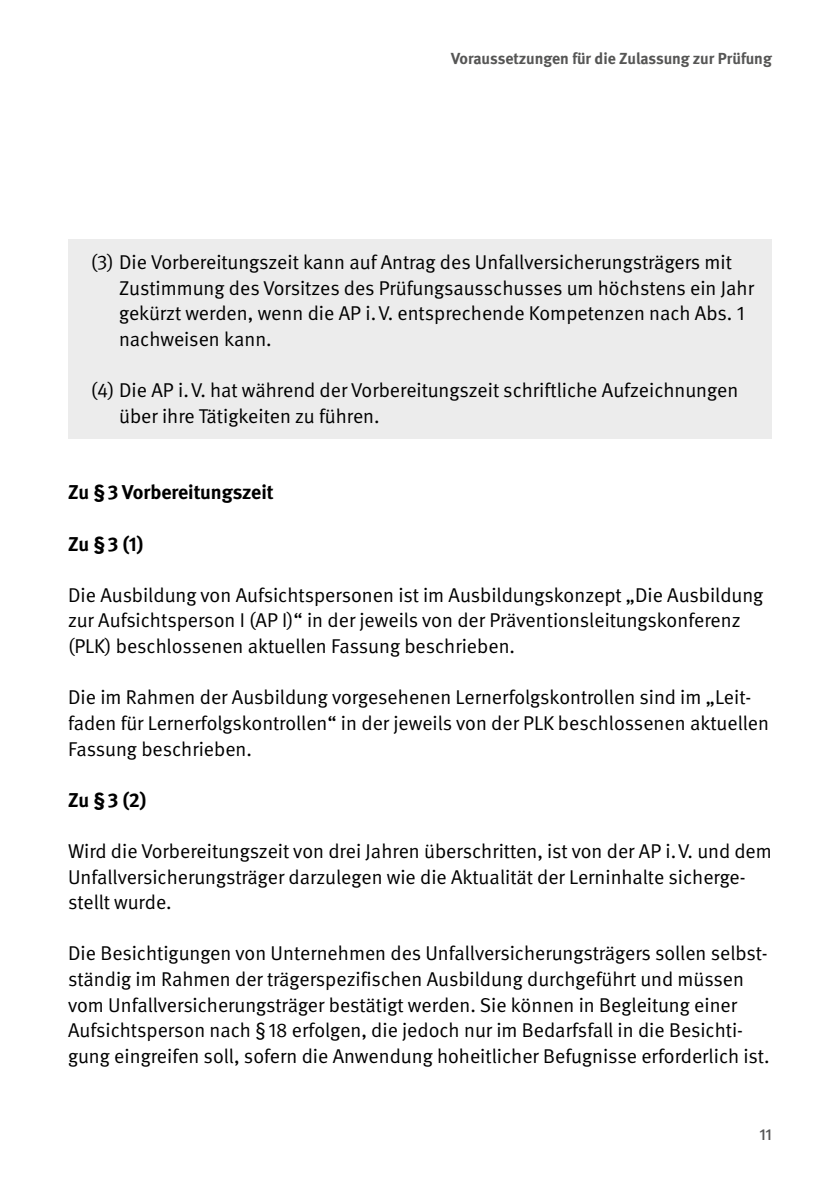
<style>
.page{position:relative;width:840px;height:1191px;background:#fff}
.page>*{position:absolute;margin:0;border:0;box-sizing:border-box;transform-origin:0 0}
.Fließtext_FT_Abstand_vor_und_nach{font:20px/25.6px "DGUV Meta";color:#000}
.Fließtext_FT_Abstand_vor_hinterlegt_OBEN{font:20px/25.6px "DGUV Meta";color:#000}
.Fließtext_FT_Abstand_vor{font:20px/25.6px "DGUV Meta";color:#000}
.Fließtext_FT_Abstand_vor_nach_hinterlegt{font:20px/25.6px "DGUV Meta";color:#000}
.Fließtext_FT_Abstand_vor_bold_2{font:700 20px "DGUV Meta";color:#000}
.Fließtext_FT_Abstand_vor_bold{font:700 20px "DGUV Meta";color:#000}
.t1{font:700 16px "DGUV Meta";letter-spacing:-.005em;color:#565655}
.t2{font:500 16px "DGUV Meta";color:#565655}
</style>
<div class="page">
<div style="left:68px;top:240px;width:703px;height:122px;background:#ececec"></div>
<div style="left:68px;top:349px;width:703px;height:90px;background:#ececec"></div>
<p class="t1" style="left:451px;top:49px;width:322px">Voraussetzungen für die Zulassung zur Prüfung</p>
<p class="Fließtext_FT_Abstand_vor_hinterlegt_OBEN" style="left:119px;top:250px;width:636px;text-indent:-28px">(3) Die Vorbereitungszeit kann auf Antrag des Unfallversicherungsträgers mit Zustimmung des Vorsitzes des Prüfungsausschusses um höchstens ein Jahr gekürzt werden, wenn die AP i.V. entsprechende Kompetenzen nach Abs. 1 nachweisen kann.</p>
<p class="Fließtext_FT_Abstand_vor_nach_hinterlegt" style="left:119px;top:378px;width:620px;text-indent:-28px">(4) Die AP i.V. hat während der Vorbereitungszeit schriftliche Aufzeichnungen über ihre Tätigkeiten zu führen.</p>
<p class="Fließtext_FT_Abstand_vor_bold_2" style="left:68px;top:480px;width:207px">Zu §3 Vorbereitungszeit</p>
<p class="Fließtext_FT_Abstand_vor_bold" style="left:68px;top:532px;width:77px">Zu §3 (1)</p>
<p class="Fließtext_FT_Abstand_vor" style="left:68px;top:582px;width:696px">Die Ausbildung von Aufsichtspersonen ist im Ausbildungskonzept „Die Ausbildung zur Aufsichtsperson I (AP I)“ in der jeweils von der Präventionsleitungskonferenz (PLK) beschlossenen aktuellen Fassung beschrieben.</p>
<p class="Fließtext_FT_Abstand_vor_und_nach" style="left:68px;top:685px;width:702px">Die im Rahmen der Ausbildung vorgesehenen Lernerfolgskontrollen sind im „Leit&shy;faden für Lernerfolgskontrollen“ in der jeweils von der PLK beschlossenen aktuellen<br>Fassung beschrieben.</p>
<p class="Fließtext_FT_Abstand_vor_bold" style="left:68px;top:788px;width:80px">Zu §3 (2)</p>
<p class="Fließtext_FT_Abstand_vor_und_nach" style="left:68px;top:838px;width:704px">Wird die Vorbereitungszeit von drei Jahren überschritten, ist von der AP i.V. und dem<br>Unfallversicherungsträger darzulegen wie die Aktualität der Lerninhalte sicherge&shy;stellt wurde.</p>
<p class="Fließtext_FT_Abstand_vor_und_nach" style="left:68px;top:941px;width:702px">Die Besichtigungen von Unternehmen des Unfallversicherungsträgers sollen selbst&shy;ständig im Rahmen der trägerspezifischen Ausbildung durchgeführt und müssen vom Unfallversicherungsträger bestätigt werden. Sie können in Begleitung einer Aufsichtsperson nach §18 erfolgen, die jedoch nur im Bedarfsfall in die Besichti&shy;gung eingreifen soll, sofern die Anwendung hoheitlicher Befugnisse erforderlich ist.</p>
<p class="t2" style="left:759px;top:1124px;width:14px">11</p>
</div>
